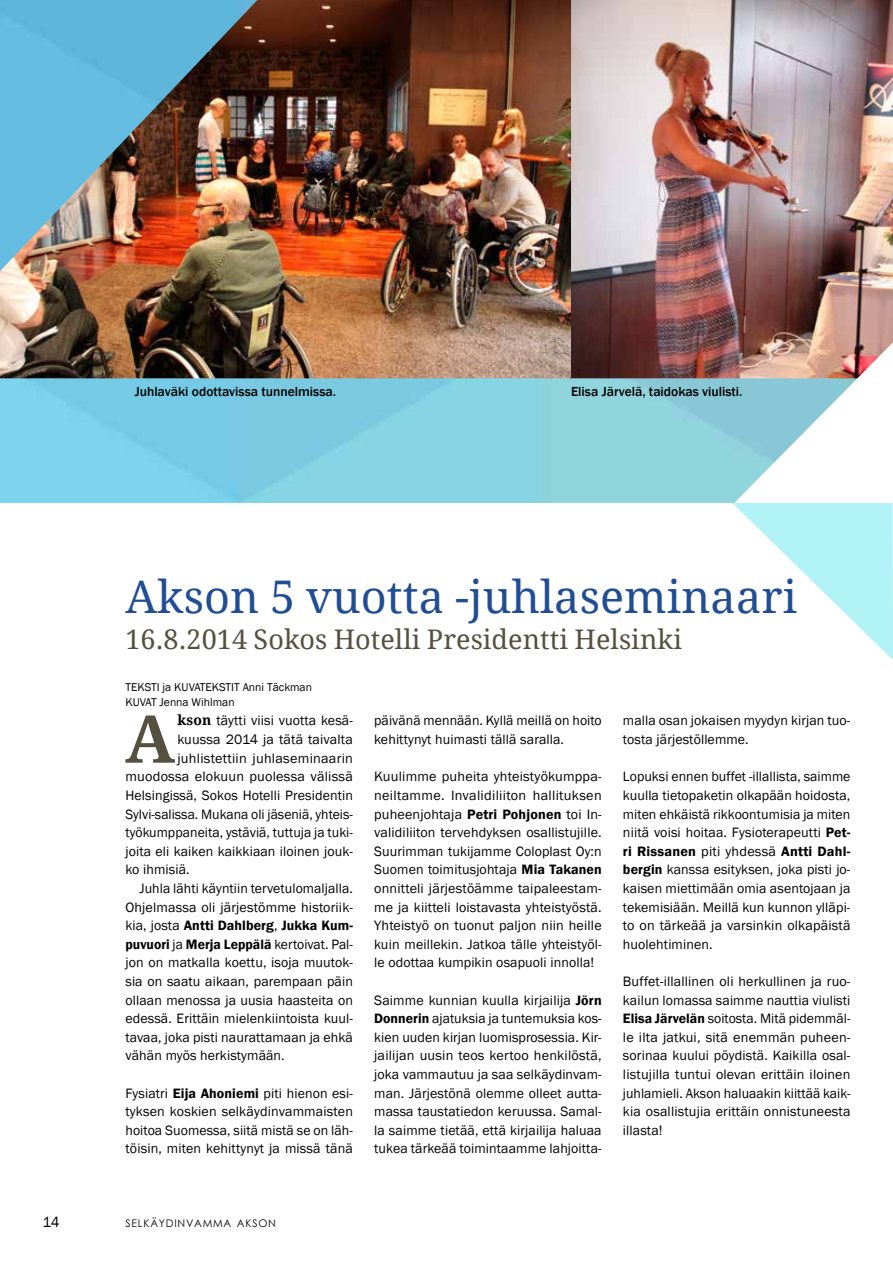
<style>
.page{position:relative;width:893px;height:1263px;background:#fff}
.page>*{position:absolute;margin:0;border:0;box-sizing:border-box;transform-origin:0 0}
.t1{font:700 66px "Droid Serif";color:#555040}
.t2{font:45px "Droid Serif";letter-spacing:.005em;color:#204d94}
.t3{font:27px "Droid Serif";letter-spacing:.005em;color:#555040}
.t4{font:15px "Franklin Gothic";color:#000}
.t5{font:13.95px/18.6px "Franklin Gothic";letter-spacing:.005em;color:#000;text-align:justify}
.t6{font:600 13.95px "Franklin Gothic";letter-spacing:.005em;color:#000}
.t7{font:500 13.5px "Franklin Gothic";color:#000}
.t8{font:11.7px/15px "Franklin Gothic";color:#000}
.t9{font:10.5px "Century Gothic";letter-spacing:.07em;color:#000}
.s1{font-family:"Droid Serif";font-weight:700}
.s2{font-weight:400}
.s3{font-weight:600}
</style>
<div class="page">
<img style="left:0;top:378px;width:732px;height:124px">
<img style="left:571px;top:0;width:322px;height:378px">
<img style="left:0;top:0;width:571px;height:378px">
<svg style="left:732px;top:342px;width:161px;height:318px"></svg>
<p class="t7" style="left:135px;top:383px;width:203px">Juhlaväki odottavissa tunnelmissa.</p>
<p class="t7" style="left:571px;top:383px;width:173px">Elisa Järvelä, taidokas viulisti.</p>
<h2 class="t2" style="left:125px;top:571px;width:673px">Akson 5 vuotta -juhlaseminaari</h2>
<h3 class="t3" style="left:125px;top:624px;width:558px">16.8.2014 Sokos Hotelli Presidentti Helsinki</h3>
<p class="t8" style="left:125px;top:679px;width:188px">TEKSTI ja KUVATEKSTIT Anni Täckman<br>KUVAT Jenna Wihlman</p>
<h1 class="t1" style="left:125px;top:701px;width:51px">A</h1>
<p class="t5" style="left:177px;top:712px;width:177px"><span class="s1">kson</span> täytti viisi vuotta kesä-</p>
<p class="t5" style="left:177px;top:730px;width:177px">kuussa 2014 ja tätä taivalta</p>
<p class="t5" style="left:177px;top:749px;width:177px">juhlistettiin juhlaseminaarin</p>
<p class="t5" style="left:125px;top:768px;width:229px">muodossa elokuun puolessa välissä</p>
<p class="t5" style="left:125px;top:786px;width:229px">Helsingissä, Sokos Hotelli Presidentin</p>
<p class="t5" style="left:125px;top:805px;width:229px">Sylvi-salissa. Mukana oli jäseniä, yhteis-</p>
<p class="t5" style="left:125px;top:823px;width:229px">työkumppaneita, ystäviä, tuttuja ja tuki-</p>
<p class="t5" style="left:125px;top:842px;width:229px">joita eli kaiken kaikkiaan iloinen jouk-</p>
<p class="t5" style="left:125px;top:861px;width:66px">ko ihmisiä.</p>
<p class="t5" style="left:139px;top:879px;width:215px">Juhla lähti käyntiin tervetulomaljalla.</p>
<p class="t5" style="left:125px;top:898px;width:229px">Ohjelmassa oli järjestömme historiik-</p>
<p class="t6" style="left:125px;top:917px;width:229px"><span class="s2">kia, josta</span> Antti Dahlberg<span class="s2">,</span> Jukka Kum-</p>
<p class="t6" style="left:125px;top:935px;width:229px">puvuori <span class="s2">ja</span> Merja Leppälä <span class="s2">kertoivat. Pal-</span></p>
<p class="t5" style="left:125px;top:954px;width:229px">jon on matkalla koettu, isoja muutok-</p>
<p class="t5" style="left:125px;top:972px;width:229px">sia on saatu aikaan, parempaan päin</p>
<p class="t5" style="left:125px;top:991px;width:229px">ollaan menossa ja uusia haasteita on</p>
<p class="t5" style="left:125px;top:1009px;width:229px">edessä. Erittäin mielenkiintoista kuul-</p>
<p class="t5" style="left:125px;top:1028px;width:229px">tavaa, joka pisti naurattamaan ja ehkä</p>
<p class="t5" style="left:125px;top:1047px;width:161px">vähän myös herkistymään.</p>
<p class="t5" style="left:125px;top:1084px;width:229px">Fysiatri <span class="s3">Eija Ahoniemi</span> piti hienon esi&shy;tyksen koskien selkäydinvammaisten hoitoa Suomessa, siitä mistä se on läh&shy;töisin, miten kehittynyt ja missä tänä</p>
<p class="t5" style="left:374px;top:712px;width:229px">päivänä mennään. Kyllä meillä on hoito kehittynyt huimasti tällä saralla.</p>
<p class="t5" style="left:374px;top:768px;width:229px">Kuulimme puheita yhteistyökumppa&shy;neiltamme. Invalidiliiton hallituksen puheenjohtaja <span class="s3">Petri Pohjonen</span> toi In&shy;validiliiton tervehdyksen osallistujille.<br>Suurimman tukijamme Coloplast Oy:n Suomen toimitusjohtaja <span class="s3">Mia Takanen </span>onnitteli järjestöämme taipaleestam&shy;me ja kiitteli loistavasta yhteistyöstä.<br>Yhteistyö on tuonut paljon niin heille kuin meillekin. Jatkoa tälle yhteistyöl&shy;le odottaa kumpikin osapuoli innolla!</p>
<p class="t5" style="left:374px;top:991px;width:229px">Saimme kunnian kuulla kirjailija <span class="s3">Jörn Donnerin</span> ajatuksia ja tuntemuksia kos&shy;kien uuden kirjan luomisprosessia. Kir&shy;jailijan uusin teos kertoo henkilöstä, joka vammautuu ja saa selkäydinvam&shy;man. Järjestönä olemme olleet autta&shy;massa taustatiedon keruussa. Samal&shy;la saimme tietää, että kirjailija haluaa tukea tärkeää toimintaamme lahjoitta-</p>
<p class="t5" style="left:623px;top:712px;width:229px">malla osan jokaisen myydyn kirjan tuo&shy;tosta järjestöllemme.</p>
<p class="t5" style="left:623px;top:768px;width:229px">Lopuksi ennen buffet -illallista, saimme kuulla tietopaketin olkapään hoidosta, miten ehkäistä rikkoontumisia ja miten niitä voisi hoitaa. Fysioterapeutti <span class="s3">Pet&shy;ri Rissanen</span> piti yhdessä <span class="s3">Antti Dahl&shy;bergin</span> kanssa esityksen, joka pisti jo&shy;kaisen miettimään omia asentojaan ja tekemisiään. Meillä kun kunnon ylläpi&shy;to on tärkeää ja varsinkin olkapäistä huolehtiminen.</p>
<p class="t5" style="left:623px;top:972px;width:229px">Buffet-illallinen oli herkullinen ja ruo&shy;kailun lomassa saimme nauttia viulisti <span class="s3">Elisa Järvelän</span> soitosta. Mitä pidemmäl&shy;le ilta jatkui, sitä enemmän puheen&shy;sorinaa kuului pöydistä. Kaikilla osal&shy;listujilla tuntui olevan erittäin iloinen juhlamieli. Akson haluaakin kiittää kaik&shy;kia osallistujia erittäin onnistuneesta illasta!</p>
<p class="t4" style="left:43px;top:1212px;width:19px">14</p>
<p class="t9" style="left:125px;top:1216px;width:152px">SELKÄYDINVAMMA AKSON</p>
</div>
